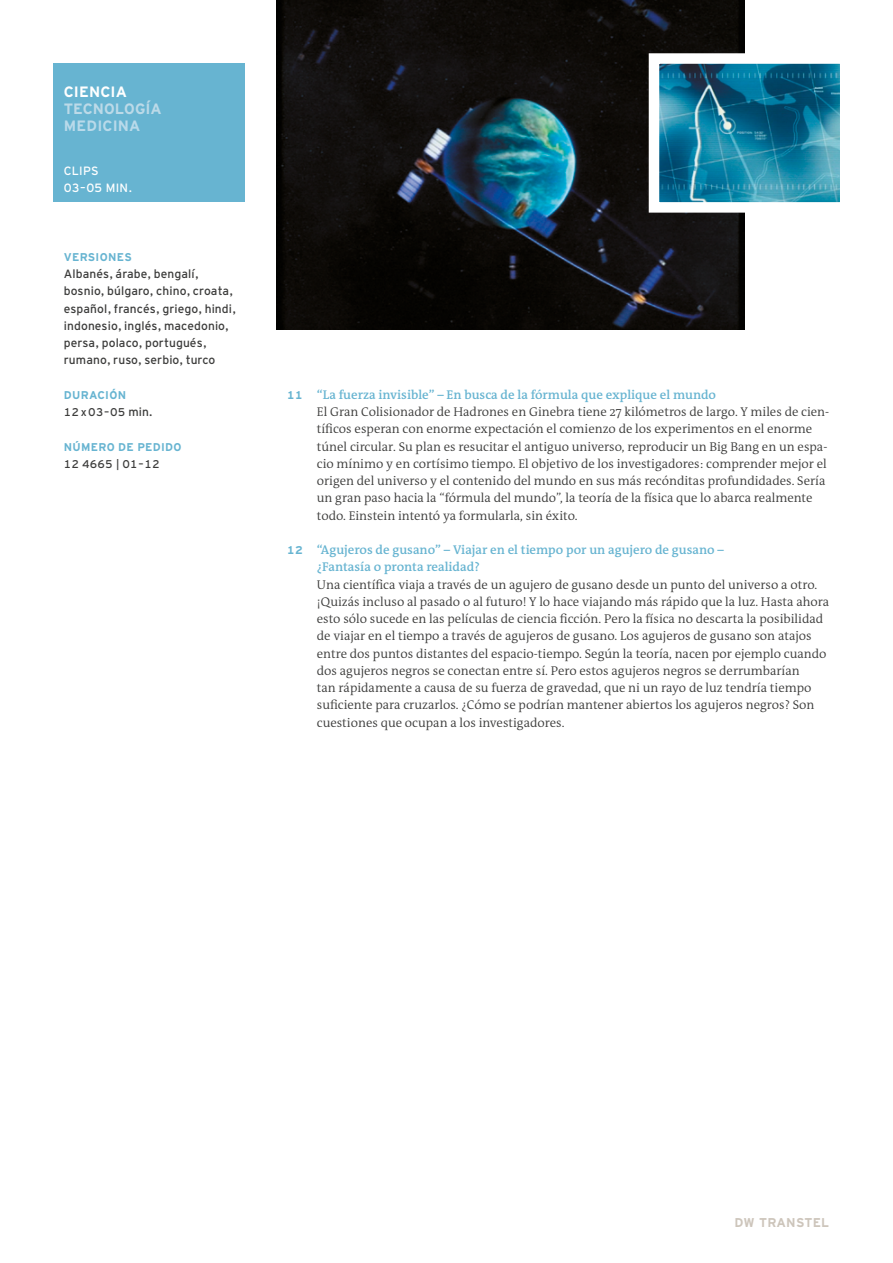
<style>
.page{position:relative;width:893px;height:1263px;background:#fff}
.page>*{position:absolute;margin:0;border:0;box-sizing:border-box;transform-origin:0 0}
.t1{font:700 15px "Interstate DW";letter-spacing:-.005em;color:#bcdae8}
.t2{font:700 15px "Interstate DW";letter-spacing:.01em;color:#b9daea}
.t3{font:700 15px "Interstate DW";letter-spacing:.005em;color:#fff}
.t4{font:300 12.75px/17.2px "DW The Antiqua B W4";color:#3c3c3b}
.t5{font:600 12.75px/17.2px "DW The Antiqua B W6";color:#67b4d1}
.t6{font:700 12.75px "Interstate DW Line";letter-spacing:.02em;color:#cdc5bb}
.t7{font:12px/17.2px "Interstate DW";letter-spacing:.01em;color:#3c3c3b}
.t8{font:12px/17.2px "Interstate DW";letter-spacing:.025em;color:#fff}
.t9{font:700 11.25px "Interstate DW";letter-spacing:.025em;color:#67b4d1}
.t10{font:11.25px "Interstate DW Line";letter-spacing:.01em;color:#3c3c3b}
.s1{font-size:12px}
.s2{font-family:"Interstate DW Line";font-weight:700;font-size:11.25px}
</style>
<div class="page">
<div style="left:53px;top:64px;width:191px;height:138px;background:#67b4d1"></div>
<img style="left:277px;top:0;width:467px;height:330px">
<svg style="left:643px;top:48px;width:197px;height:170px"></svg>
<p class="t3" style="left:64px;top:83px;width:65px">CIENCIA</p>
<p class="t1" style="left:64px;top:100px;width:99px">TECNOLOGÍA</p>
<p class="t2" style="left:64px;top:118px;width:78px">MEDICINA</p>
<p class="t8" style="left:64px;top:162px;width:69px">CLIPS<br>03 – 05 MIN.</p>
<p class="t9" style="left:64px;top:251px;width:69px">VERSIONES</p>
<p class="t7" style="left:64px;top:265px;width:173px">Albanés, árabe, bengalí, bosnio, búlgaro, chino, croata, español, francés, griego, hindi, indonesio, inglés, macedonio, persa, polaco, portugués, rumano, ruso, serbio, turco</p>
<p class="t9" style="left:64px;top:389px;width:64px">DURACIÓN</p>
<p class="t10" style="left:64px;top:406px;width:90px">12 x 03–05 <span class="s1">min.</span></p>
<p class="t9" style="left:64px;top:440px;width:119px">NÚMERO DE PEDIDO</p>
<p class="t10" style="left:64px;top:457px;width:97px">12 4665 | 01–12</p>
<p class="t5" style="left:287px;top:386px;width:430px"><span class="s2">11</span> “La fuerza invisible” – En busca de la fórmula que explique el mundo</p>
<p class="t4" style="left:317px;top:403px;width:514px">El Gran Colisionador de Hadrones en Ginebra tiene 27 kilómetros de largo. Y miles de cien&shy;tíficos esperan con enorme expectación el comienzo de los experimentos en el enorme túnel circular. Su plan es resucitar el antiguo universo, reproducir un Big Bang en un espa&shy;cio mínimo y en cortísimo tiempo. El objetivo de los investigadores: comprender mejor el origen del universo y el contenido del mundo en sus más recónditas profundidades. Sería un gran paso hacia la “fórmula del mundo”, la teoría de la física que lo abarca realmente todo. Einstein intentó ya formularla, sin éxito.</p>
<p class="t5" style="left:317px;top:541px;width:409px;text-indent:-30px"><span class="s2">12</span> “Agujeros de gusano” – Viajar en el tiempo por un agujero de gusano – ¿Fantasía o pronta realidad?</p>
<p class="t4" style="left:317px;top:576px;width:514px">Una científica viaja a través de un agujero de gusano desde un punto del universo a otro. ¡Quizás incluso al pasado o al futuro! Y lo hace viajando más rápido que la luz. Hasta ahora esto sólo sucede en las películas de ciencia ficción. Pero la física no descarta la posibilidad de viajar en el tiempo a través de agujeros de gusano. Los agujeros de gusano son atajos entre dos puntos distantes del espacio-tiempo. Según la teoría, nacen por ejemplo cuando dos agujeros negros se conectan entre sí. Pero estos agujeros negros se derrumbarían<br>tan rápidamente a causa de su fuerza de gravedad, que ni un rayo de luz tendría tiempo suficiente para cruzarlos. ¿Cómo se podrían mantener abiertos los agujeros negros? Son cuestiones que ocupan a los investigadores.</p>
<p class="t6" style="left:735px;top:1215px;width:96px">DW TRANSTEL</p>
</div>
